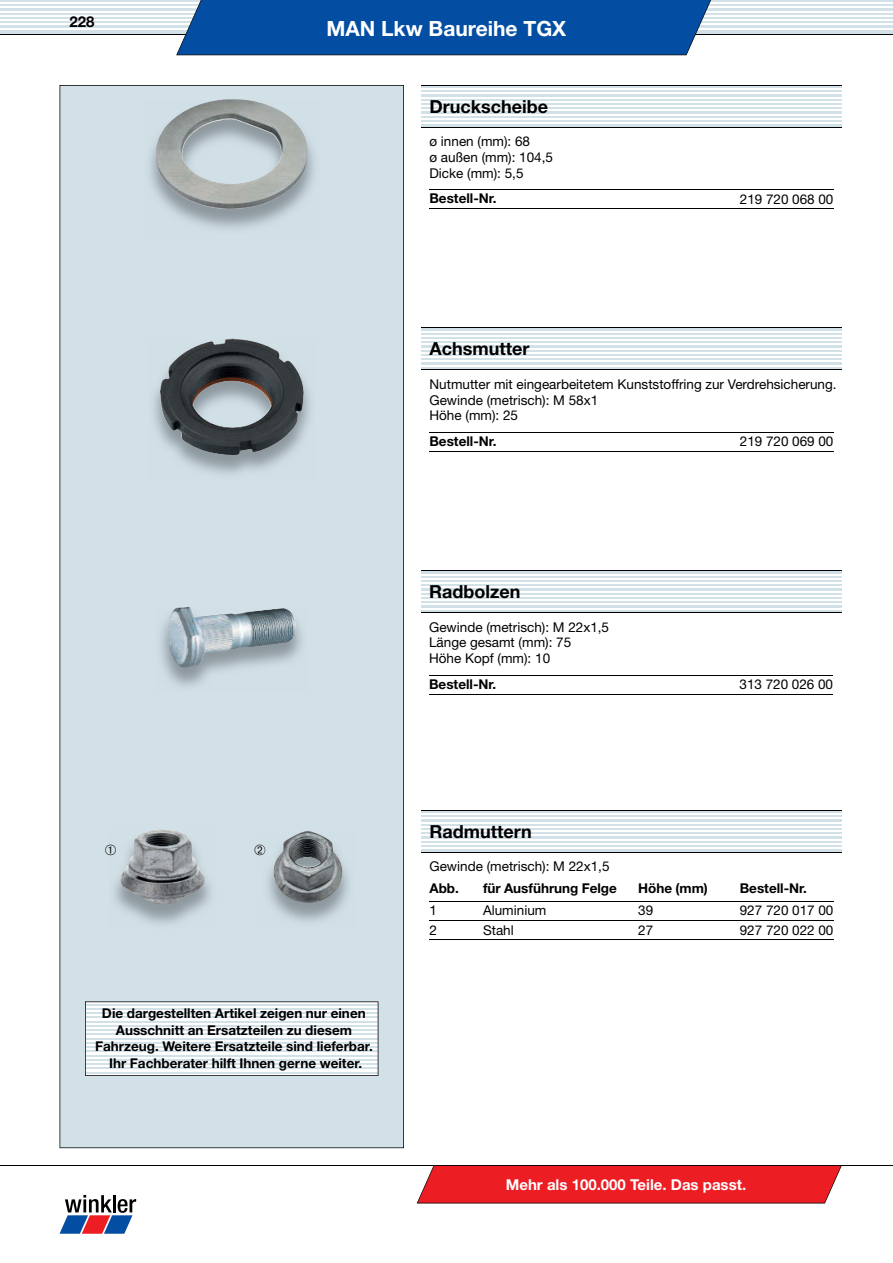
<style>
.page{position:relative;width:893px;height:1263px;background:#fff}
.page>*{position:absolute;margin:0;border:0;box-sizing:border-box;transform-origin:0 0}
.t1{font:700 21px "Helvetica Neue";color:#fff}
.t2{font:700 18px "Helvetica Neue";color:#000}
.t3{font:700 15px "Helvetica Neue";color:#fff}
.t4{font:700 15px "Helvetica Neue";color:#000}
.t5{font:13.5px/15.9px "Helvetica Neue";color:#000}
.t6{font:700 13.5px/17px "Helvetica Neue";color:#000;text-align:center}
.t7{font:13.5px "Ziffern Normal";color:#000}
</style>
<div class="page">
<svg style="left:0;top:0;width:893px;height:34px;fill:#d2e0e7"></svg>
<hr style="left:0;top:2px;width:893px;height:2px;background:#fff">
<hr style="left:0;top:7px;width:893px;height:1px;background:#fff">
<hr style="left:0;top:11px;width:893px;height:1px;background:#fff">
<hr style="left:0;top:15px;width:893px;height:1px;background:#fff">
<hr style="left:0;top:19px;width:893px;height:2px;background:#fff">
<hr style="left:0;top:24px;width:893px;height:1px;background:#fff">
<hr style="left:0;top:28px;width:893px;height:1px;background:#fff">
<hr style="left:0;top:34px;width:893px;height:1px;background:#000">
<div style="left:176px;top:0;width:535px;height:55px;background:#034ea2"></div>
<svg style="left:60px;top:1195px;width:76px;height:39px"></svg>
<hr style="left:0;top:1165px;width:893px;height:1px;background:#000">
<svg style="left:417px;top:1165px;width:425px;height:38px;background:#e5242b"></svg>
<div style="left:60px;top:85px;width:344px;height:1063px;background:#d2e0e7"></div>
<svg style="left:421px;top:86px;width:421px;height:41px;fill:#d2e0e7"></svg>
<hr style="left:421px;top:89px;width:421px;height:1px;background:#fff">
<hr style="left:421px;top:93px;width:421px;height:1px;background:#fff">
<hr style="left:421px;top:97px;width:421px;height:1px;background:#fff">
<hr style="left:421px;top:101px;width:421px;height:2px;background:#fff">
<hr style="left:421px;top:106px;width:421px;height:1px;background:#fff">
<hr style="left:421px;top:110px;width:421px;height:1px;background:#fff">
<hr style="left:421px;top:114px;width:421px;height:1px;background:#fff">
<hr style="left:421px;top:118px;width:421px;height:2px;background:#fff">
<hr style="left:421px;top:123px;width:421px;height:1px;background:#fff">
<hr style="left:421px;top:85px;width:421px;height:1px;background:#000">
<hr style="left:421px;top:127px;width:421px;height:1px;background:#000">
<hr style="left:429px;top:189px;width:311px;height:1px;background:#000">
<hr style="left:429px;top:208px;width:311px;height:1px;background:#000">
<hr style="left:740px;top:189px;width:93px;height:1px;background:#000">
<hr style="left:740px;top:208px;width:93px;height:1px;background:#000">
<img style="left:144px;top:100px;width:175px;height:134px">
<img style="left:156px;top:99px;width:152px;height:110px">
<svg style="left:421px;top:328px;width:421px;height:42px;fill:#d2e0e7"></svg>
<hr style="left:421px;top:331px;width:421px;height:1px;background:#fff">
<hr style="left:421px;top:335px;width:421px;height:1px;background:#fff">
<hr style="left:421px;top:339px;width:421px;height:2px;background:#fff">
<hr style="left:421px;top:344px;width:421px;height:1px;background:#fff">
<hr style="left:421px;top:348px;width:421px;height:1px;background:#fff">
<hr style="left:421px;top:352px;width:421px;height:1px;background:#fff">
<hr style="left:421px;top:356px;width:421px;height:2px;background:#fff">
<hr style="left:421px;top:361px;width:421px;height:1px;background:#fff">
<hr style="left:421px;top:365px;width:421px;height:1px;background:#fff">
<hr style="left:421px;top:327px;width:421px;height:1px;background:#000">
<hr style="left:421px;top:370px;width:421px;height:1px;background:#000">
<hr style="left:429px;top:432px;width:311px;height:1px;background:#000">
<hr style="left:429px;top:451px;width:311px;height:1px;background:#000">
<hr style="left:740px;top:432px;width:93px;height:1px;background:#000">
<hr style="left:740px;top:451px;width:93px;height:1px;background:#000">
<img style="left:148px;top:340px;width:167px;height:139px">
<img style="left:160px;top:339px;width:143px;height:116px">
<svg style="left:421px;top:571px;width:421px;height:41px;fill:#d2e0e7"></svg>
<hr style="left:421px;top:574px;width:421px;height:1px;background:#fff">
<hr style="left:421px;top:578px;width:421px;height:1px;background:#fff">
<hr style="left:421px;top:582px;width:421px;height:2px;background:#fff">
<hr style="left:421px;top:587px;width:421px;height:1px;background:#fff">
<hr style="left:421px;top:591px;width:421px;height:1px;background:#fff">
<hr style="left:421px;top:595px;width:421px;height:1px;background:#fff">
<hr style="left:421px;top:599px;width:421px;height:2px;background:#fff">
<hr style="left:421px;top:604px;width:421px;height:1px;background:#fff">
<hr style="left:421px;top:608px;width:421px;height:1px;background:#fff">
<hr style="left:421px;top:570px;width:421px;height:1px;background:#000">
<hr style="left:421px;top:612px;width:421px;height:1px;background:#000">
<hr style="left:429px;top:675px;width:310px;height:1px;background:#000">
<hr style="left:429px;top:694px;width:310px;height:1px;background:#000">
<hr style="left:739px;top:675px;width:94px;height:1px;background:#000">
<hr style="left:739px;top:694px;width:94px;height:1px;background:#000">
<img style="left:156px;top:608px;width:152px;height:84px">
<img style="left:167px;top:606px;width:129px;height:62px">
<svg style="left:421px;top:811px;width:421px;height:41px;background:#d8e4ea"></svg>
<hr style="left:421px;top:813px;width:421px;height:2px;background:#fff">
<hr style="left:421px;top:818px;width:421px;height:1px;background:#fff">
<hr style="left:421px;top:822px;width:421px;height:1px;background:#fff">
<hr style="left:421px;top:826px;width:421px;height:2px;background:#fff">
<hr style="left:421px;top:830px;width:421px;height:2px;background:#fff">
<hr style="left:421px;top:835px;width:421px;height:1px;background:#fff">
<hr style="left:421px;top:839px;width:421px;height:1px;background:#fff">
<hr style="left:421px;top:843px;width:421px;height:2px;background:#fff">
<hr style="left:421px;top:847px;width:421px;height:2px;background:#fff">
<hr style="left:421px;top:810px;width:421px;height:1px;background:#000">
<hr style="left:421px;top:852px;width:421px;height:1px;background:#000">
<hr style="left:429px;top:901px;width:54px;height:1px;background:#000">
<hr style="left:483px;top:901px;width:155px;height:1px;background:#000">
<hr style="left:638px;top:901px;width:102px;height:1px;background:#000">
<hr style="left:740px;top:901px;width:93px;height:1px;background:#000">
<hr style="left:429px;top:920px;width:54px;height:1px;background:#000">
<hr style="left:483px;top:920px;width:155px;height:1px;background:#000">
<hr style="left:429px;top:939px;width:54px;height:1px;background:#000">
<hr style="left:483px;top:939px;width:155px;height:1px;background:#000">
<hr style="left:638px;top:920px;width:102px;height:1px;background:#000">
<hr style="left:638px;top:939px;width:102px;height:1px;background:#000">
<hr style="left:740px;top:920px;width:93px;height:1px;background:#000">
<hr style="left:740px;top:939px;width:93px;height:1px;background:#000">
<img style="left:109px;top:830px;width:107px;height:99px">
<img style="left:120px;top:829px;width:85px;height:75px">
<img style="left:262px;top:832px;width:92px;height:95px">
<svg style="left:262px;top:845px;width:3px;height:10px"></svg>
<img style="left:274px;top:831px;width:68px;height:72px">
<svg style="left:85px;top:1001px;width:293px;height:75px"></svg>
<p class="t4" style="left:70px;top:12px;width:27px">228</p>
<p class="t7" style="left:105px;top:842px;width:13px">1</p>
<p class="t7" style="left:254px;top:842px;width:13px">2</p>
<h1 class="t1" style="left:326px;top:16px;width:241px">MAN Lkw Baureihe TGX</h1>
<h2 class="t2" style="left:429px;top:95px;width:120px">Druckscheibe</h2>
<p class="t5" style="left:429px;top:133px;width:125px">ø innen (mm): 68<br>ø außen (mm): 104,5<br>Dicke (mm): 5,5</p>
<p class="t6" style="left:429px;top:190px;width:69px">Bestell-Nr.</p>
<p class="t5" style="left:740px;top:191px;width:95px">219 720 068 00</p>
<h2 class="t2" style="left:429px;top:337px;width:101px">Achsmutter</h2>
<p class="t5" style="left:429px;top:376px;width:409px">Nutmutter mit eingearbeitetem Kunststoffring zur Verdrehsicherung.<br>Gewinde (metrisch): M 58x1<br>Höhe (mm): 25</p>
<p class="t6" style="left:429px;top:432px;width:69px">Bestell-Nr.</p>
<p class="t5" style="left:740px;top:433px;width:95px">219 720 069 00</p>
<h2 class="t2" style="left:429px;top:580px;width:93px">Radbolzen</h2>
<p class="t5" style="left:429px;top:619px;width:182px">Gewinde (metrisch): M 22x1,5<br>Länge gesamt (mm): 75<br>Höhe Kopf (mm): 10</p>
<p class="t6" style="left:429px;top:675px;width:69px">Bestell-Nr.</p>
<p class="t5" style="left:739px;top:676px;width:95px">313 720 026 00</p>
<h2 class="t2" style="left:429px;top:820px;width:104px">Radmuttern</h2>
<p class="t5" style="left:429px;top:858px;width:182px">Gewinde (metrisch): M 22x1,5</p>
<p class="t6" style="left:429px;top:879px;width:31px">Abb.</p>
<p class="t6" style="left:483px;top:879px;width:135px">für Ausführung Felge</p>
<p class="t6" style="left:638px;top:879px;width:71px">Höhe (mm)</p>
<p class="t6" style="left:740px;top:879px;width:69px">Bestell-Nr.</p>
<p class="t5" style="left:429px;top:902px;width:9px">1</p>
<p class="t5" style="left:483px;top:902px;width:65px">Aluminium</p>
<p class="t5" style="left:638px;top:902px;width:17px">39</p>
<p class="t5" style="left:740px;top:902px;width:95px">927 720 017 00</p>
<p class="t5" style="left:429px;top:922px;width:9px">2</p>
<p class="t5" style="left:483px;top:922px;width:32px">Stahl</p>
<p class="t5" style="left:638px;top:922px;width:17px">27</p>
<p class="t5" style="left:740px;top:922px;width:95px">927 720 022 00</p>
<p class="t6" style="left:95px;top:1004px;width:279px">Die dargestellten Artikel zeigen nur einen Ausschnitt an Ersatzteilen zu diesem Fahrzeug. Weitere Ersatzteile sind lieferbar.<br>Ihr Fachberater hilft Ihnen gerne weiter.</p>
<p class="t3" style="left:506px;top:1175px;width:242px">Mehr als 100.000 Teile. Das passt.</p>
</div>
